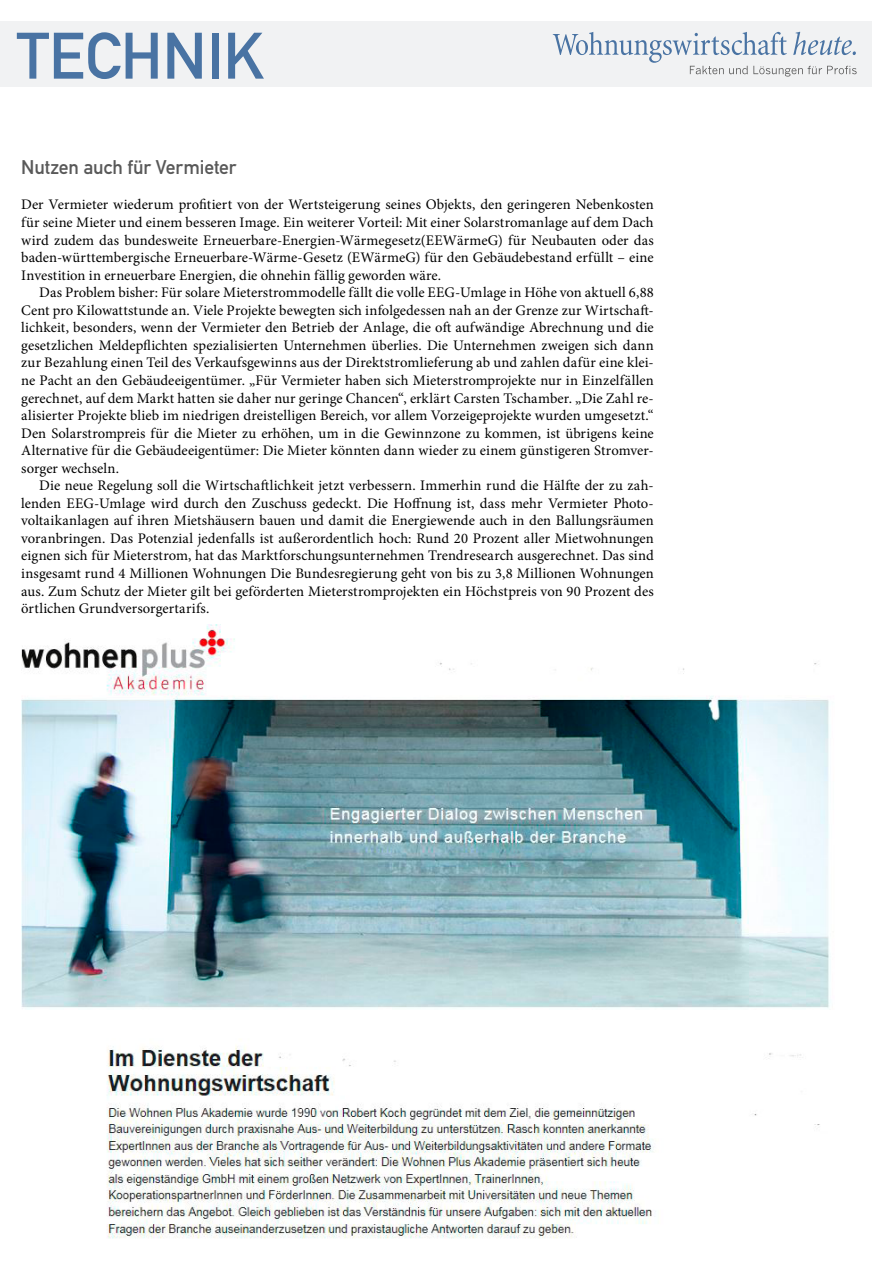
<style>
.page{position:relative;width:893px;height:1263px;background:#fff}
.page>*{position:absolute;margin:0;border:0;box-sizing:border-box;transform-origin:0 0}
.t1{font:64.5px "DIN Mittelschrift";color:#4973a3}
.Überschrift_Grau{font:19.5px "DIN Mittelschrift";letter-spacing:-.005em;color:#595959}
.Fliesstext{font:14.7px/17.5px "Minion Pro";letter-spacing:.005em;color:#000;text-align:justify}
.Fließtext_erste_Zeil{font:14.7px/17.5px "Minion Pro";letter-spacing:.005em;color:#000;text-align:justify}
</style>
<div class="page">
<div style="left:0;top:21px;width:872px;height:66px;background:#f1f2f3"></div>
<svg style="left:553px;top:32px;width:304px;height:45px"></svg>
<img style="left:21px;top:625px;width:809px;height:614px">
<h1 class="t1" style="left:17px;top:18px;width:249px">TECHNIK</h1>
<p class="Überschrift_Grau" style="left:21px;top:156px;width:217px">Nutzen auch für Vermieter</p>
<p class="Fließtext_erste_Zeil" style="left:21px;top:196px;width:634px">Der Vermieter wiederum profitiert von der Wertsteigerung seines Objekts, den geringeren Nebenkosten für seine Mieter und einem besseren Image. Ein weiterer Vorteil: Mit einer Solarstromanlage auf dem Dach wird zudem das bundesweite Erneuerbare-Energien-Wärmegesetz(EEWärmeG) für Neubauten oder das baden-württembergische Erneuerbare-Wärme-Gesetz (EWärmeG) für den Gebäudebestand erfüllt – eine Investition in erneuerbare Energien, die ohnehin fällig geworden wäre.</p>
<p class="Fliesstext" style="left:21px;top:284px;width:634px;text-indent:18px">Das Problem bisher: Für solare Mieterstrommodelle fällt die volle EEG-Umlage in Höhe von aktuell 6,88<br>Cent pro Kilowattstunde an. Viele Projekte bewegten sich infolgedessen nah an der Grenze zur Wirtschaft&shy;lichkeit, besonders, wenn der Vermieter den Betrieb der Anlage, die oft aufwändige Abrechnung und die gesetzlichen Meldepflichten spezialisierten Unternehmen überlies. Die Unternehmen zweigen sich dann zur Bezahlung einen Teil des Verkaufsgewinns aus der Direktstromlieferung ab und zahlen dafür eine klei&shy;ne Pacht an den Gebäudeeigentümer. „Für Vermieter haben sich Mieterstromprojekte nur in Einzelfällen gerechnet, auf dem Markt hatten sie daher nur geringe Chancen“, erklärt Carsten Tschamber. „Die Zahl re&shy;alisierter Projekte blieb im niedrigen dreistelligen Bereich, vor allem Vorzeigeprojekte wurden umgesetzt.“ Den Solarstrompreis für die Mieter zu erhöhen, um in die Gewinnzone zu kommen, ist übrigens keine Alternative für die Gebäudeeigentümer: Die Mieter könnten dann wieder zu einem günstigeren Stromver&shy;sorger wechseln.</p>
<p class="Fliesstext" style="left:21px;top:477px;width:634px;text-indent:18px">Die neue Regelung soll die Wirtschaftlichkeit jetzt verbessern. Immerhin rund die Hälfte der zu zah&shy;lenden EEG-Umlage wird durch den Zuschuss gedeckt. Die Hoffnung ist, dass mehr Vermieter Photo&shy;voltaikanlagen auf ihren Mietshäusern bauen und damit die Energiewende auch in den Ballungsräumen voranbringen. Das Potenzial jedenfalls ist außerordentlich hoch: Rund 20 Prozent aller Mietwohnungen eignen sich für Mieterstrom, hat das Marktforschungsunternehmen Trendresearch ausgerechnet. Das sind insgesamt rund 4 Millionen Wohnungen Die Bundesregierung geht von bis zu 3,8 Millionen Wohnungen aus. Zum Schutz der Mieter gilt bei geförderten Mieterstromprojekten ein Höchstpreis von 90 Prozent des örtlichen Grundversorgertarifs.</p>
</div>
